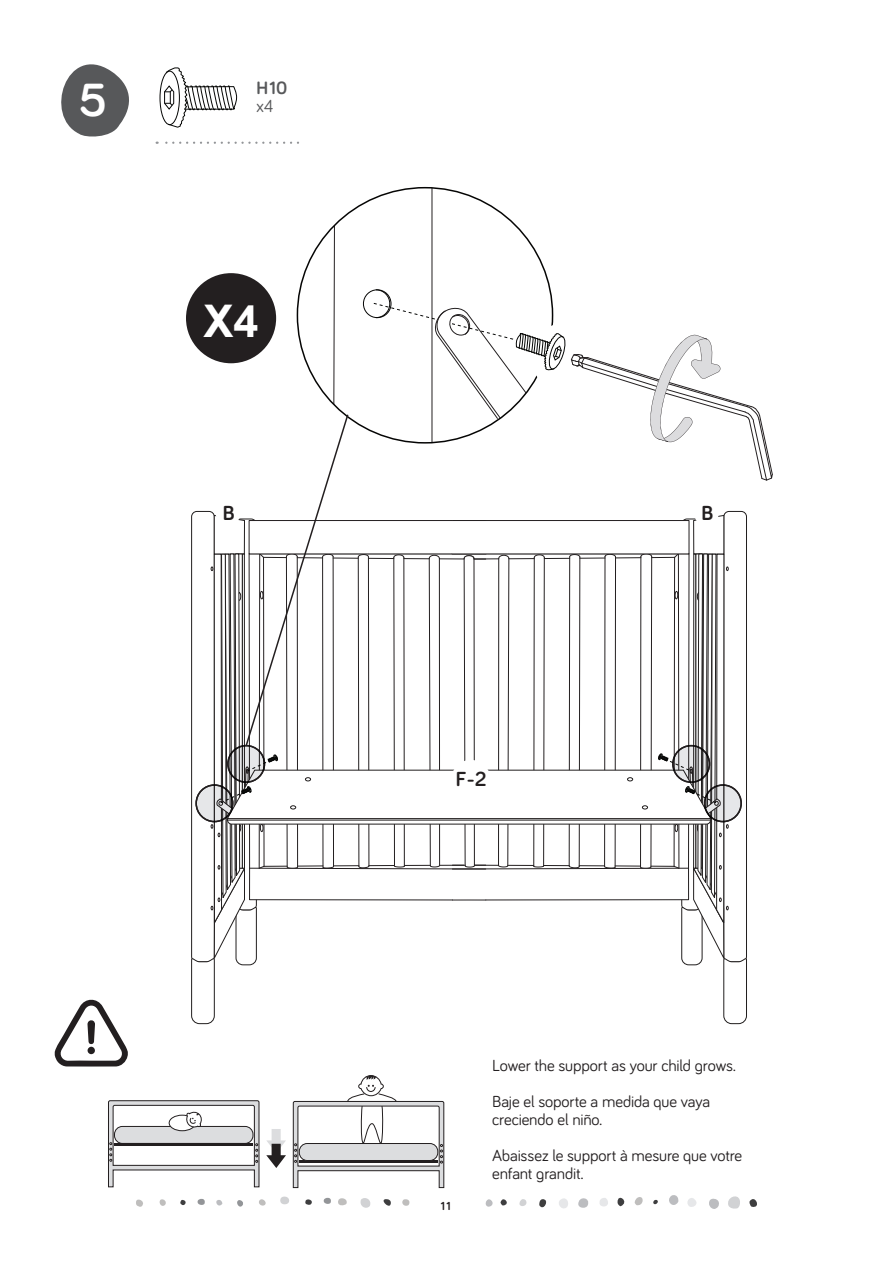
<style>
.page{position:relative;width:893px;height:1263px;background:#fff}
.page>*{position:absolute;margin:0;border:0;box-sizing:border-box;transform-origin:0 0}
.t1{font:700 48px "Bariol";color:#fff}
.t2{font:700 45px "Arial";color:#fff}
.t3{font:700 21px "Bariol";color:#231f20}
.t4{font:700 18.3px "Bariol";color:#57585a}
.t5{font:18px "Bariol";color:#57585a}
.t6{font:16.5px/36px "Bariol";letter-spacing:-.01em;color:#231f20}
.t7{font:700 12px "Bariol";color:#231f20}
</style>
<div class="page">
<svg style="left:157px;top:142px;width:141px;height:2px"></svg>
<svg style="left:280px;top:1196px;width:9px;height:9px"></svg>
<svg style="left:216px;top:1200px;width:6px;height:6px"></svg>
<svg style="left:197px;top:1198px;width:8px;height:7px"></svg>
<svg style="left:402px;top:1199px;width:8px;height:7px"></svg>
<svg style="left:360px;top:1198px;width:31px;height:10px"></svg>
<svg style="left:323px;top:1197px;width:24px;height:9px"></svg>
<svg style="left:305px;top:1199px;width:7px;height:6px"></svg>
<svg style="left:259px;top:1199px;width:7px;height:7px"></svg>
<svg style="left:237px;top:1200px;width:6px;height:7px"></svg>
<svg style="left:180px;top:1200px;width:6px;height:5px"></svg>
<svg style="left:159px;top:1199px;width:7px;height:7px"></svg>
<svg style="left:136px;top:1199px;width:7px;height:8px"></svg>
<svg style="left:749px;top:1199px;width:8px;height:8px"></svg>
<svg style="left:728px;top:1196px;width:12px;height:13px"></svg>
<svg style="left:578px;top:1198px;width:11px;height:10px"></svg>
<svg style="left:519px;top:1199px;width:8px;height:7px"></svg>
<svg style="left:485px;top:1199px;width:8px;height:8px"></svg>
<svg style="left:709px;top:1198px;width:10px;height:11px"></svg>
<svg style="left:653px;top:1195px;width:44px;height:12px"></svg>
<svg style="left:617px;top:1197px;width:26px;height:10px"></svg>
<svg style="left:599px;top:1198px;width:9px;height:9px"></svg>
<svg style="left:539px;top:1198px;width:29px;height:11px"></svg>
<svg style="left:500px;top:1199px;width:7px;height:6px"></svg>
<svg style="left:266px;top:1129px;width:20px;height:39px"></svg>
<svg style="left:293px;top:1075px;width:152px;height:113px"></svg>
<svg style="left:108px;top:1100px;width:152px;height:87px"></svg>
<svg style="left:55px;top:999px;width:73px;height:67px"></svg>
<div style="left:88px;top:1047px;width:7px;height:7px;background:#231f20;border-radius:50%"></div>
<svg style="left:61px;top:64px;width:68px;height:73px"></svg>
<svg style="left:191px;top:188px;width:582px;height:836px"></svg>
<div style="left:160px;top:71px;width:20px;height:54px;border:1px solid #050605;border-radius:50%"></div>
<svg style="left:164px;top:68px;width:73px;height:60px"></svg>
<h1 class="t1" style="left:73px;top:67px;width:29px">5</h1>
<h1 class="t1" style="left:79px;top:67px;width:29px">5</h1>
<p class="t4" style="left:257px;top:76px;width:32px">H10</p>
<p class="t5" style="left:257px;top:94px;width:19px">x4</p>
<h2 class="t2" style="left:204px;top:291px;width:57px">X4</h2>
<p class="t3" style="left:223px;top:498px;width:13px">B</p>
<p class="t3" style="left:701px;top:498px;width:13px">B</p>
<p class="t3" style="left:456px;top:764px;width:32px">F-2</p>
<p class="t7" style="left:441px;top:1198px;width:11px">11</p>
<p class="t6" style="left:492px;top:1046px;width:245px">Lower the support as your child grows.<br>Baje el soporte a medida que vaya</p>
<p class="t6" style="left:492px;top:1100px;width:252px">creciendo el niño.<br>Abaissez le support à mesure que votre</p>
<p class="t6" style="left:492px;top:1154px;width:93px">enfant grandit.</p>
</div>
